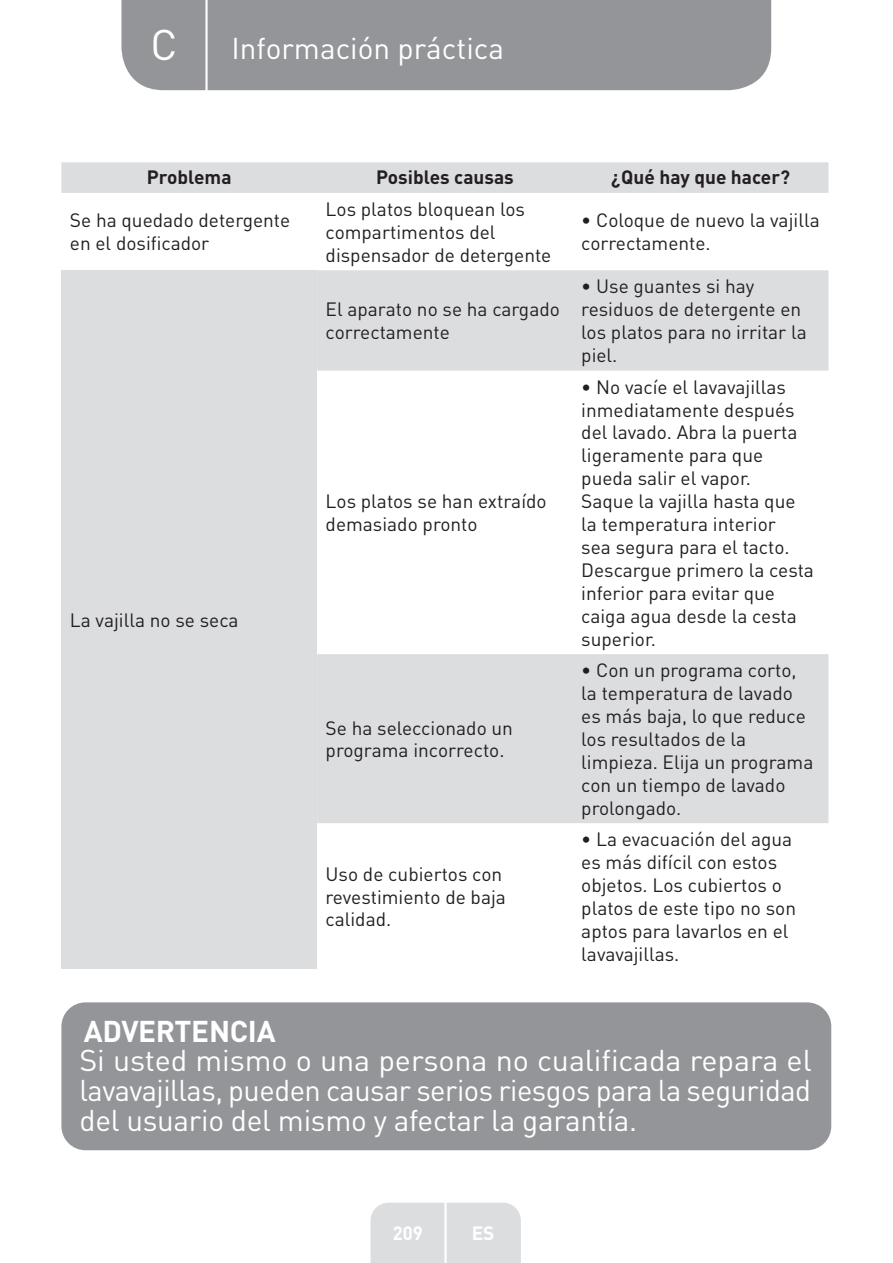
<style>
.page{position:relative;width:893px;height:1263px;background:#fff}
.page>*{position:absolute;margin:0;border:0;box-sizing:border-box;transform-origin:0 0}
.t1{font:42.45px "DIN Pro";color:#fff}
.t2{font:29.7px/29.7px "DIN Pro";letter-spacing:-.01em;color:#fff;text-align:justify}
.t3{font:700 29.7px "DIN Pro";letter-spacing:-.01em;color:#fff}
.t4{font:19.05px/23px "DIN Pro";color:#231f20}
.t5{font:700 19.05px "DIN Pro";color:#231f20}
.t6{font:700 19.05px "DIN Pro";color:#fff}
</style>
<div class="page">
<div style="left:121px;top:0;width:650px;height:90px;background:#939598"></div>
<div style="left:370px;top:1203px;width:151px;height:60px;background:#dcdddf"></div>
<hr style="left:444px;top:1179px;width:3px;height:84px;background:#fff">
<hr style="left:205px;top:0;width:3px;height:93px;background:#fff">
<div style="left:61px;top:162px;width:767px;height:31px;background:#dcdddf"></div>
<div style="left:61px;top:270px;width:256px;height:699px;background:#dcdddf"></div>
<svg style="left:317px;top:270px;width:511px;height:553px"></svg>
<div style="left:61px;top:1002px;width:770px;height:148px;background:#939598;border-radius:24px"></div>
<h1 class="t1" style="left:150px;top:30px;width:29px">C</h1>
<h2 class="t2" style="left:231px;top:37px;width:274px">Información práctica</h2>
<p class="t5" style="left:147px;top:165px;width:86px">Problema</p>
<p class="t5" style="left:376px;top:165px;width:139px">Posibles causas</p>
<p class="t5" style="left:611px;top:165px;width:180px">¿Qué hay que hacer?</p>
<p class="t4" style="left:70px;top:211px;width:222px">Se ha quedado detergente en el dosificador</p>
<p class="t4" style="left:326px;top:200px;width:227px">Los platos bloquean los compartimentos del dispensador de detergente</p>
<p class="t4" style="left:581px;top:211px;width:240px">• Coloque de nuevo la vajilla correctamente.</p>
<p class="t4" style="left:70px;top:611px;width:170px">La vajilla no se seca</p>
<p class="t4" style="left:326px;top:300px;width:236px">El aparato no se ha cargado correctamente</p>
<p class="t4" style="left:326px;top:492px;width:223px">Los platos se han extraído demasiado pronto</p>
<p class="t4" style="left:326px;top:718px;width:189px">Se ha seleccionado un programa incorrecto.</p>
<p class="t4" style="left:326px;top:865px;width:182px">Uso de cubiertos con revestimiento de baja calidad.</p>
<p class="t4" style="left:581px;top:277px;width:227px">• Use guantes si hay residuos de detergente en los platos para no irritar la piel.</p>
<p class="t4" style="left:581px;top:378px;width:234px">• No vacíe el lavavajillas inmediatamente después del lavado. Abra la puerta ligeramente para que pueda salir el vapor.<br>Saque la vajilla hasta que la temperatura interior<br>sea segura para el tacto.<br>Descargue primero la cesta inferior para evitar que caiga agua desde la cesta superior.</p>
<p class="t4" style="left:581px;top:661px;width:234px">• Con un programa corto, la temperatura de lavado es más baja, lo que reduce los resultados de la limpieza. Elija un programa con un tiempo de lavado prolongado.</p>
<p class="t4" style="left:581px;top:830px;width:216px">• La evacuación del agua es más difícil con estos objetos. Los cubiertos o platos de este tipo no son aptos para lavarlos en el lavavajillas.</p>
<h2 class="t3" style="left:84px;top:1011px;width:193px">ADVERTENCIA</h2>
<h2 class="t2" style="left:79px;top:1049px;width:734px">Si usted mismo o una persona no cualificada repara el lavavajillas, pueden causar serios riesgos para la seguridad del usuario del mismo y afectar la garantía.</h2>
<p class="t6" style="left:393px;top:1220px;width:32px">209</p>
<p class="t6" style="left:472px;top:1220px;width:24px">ES</p>
</div>
